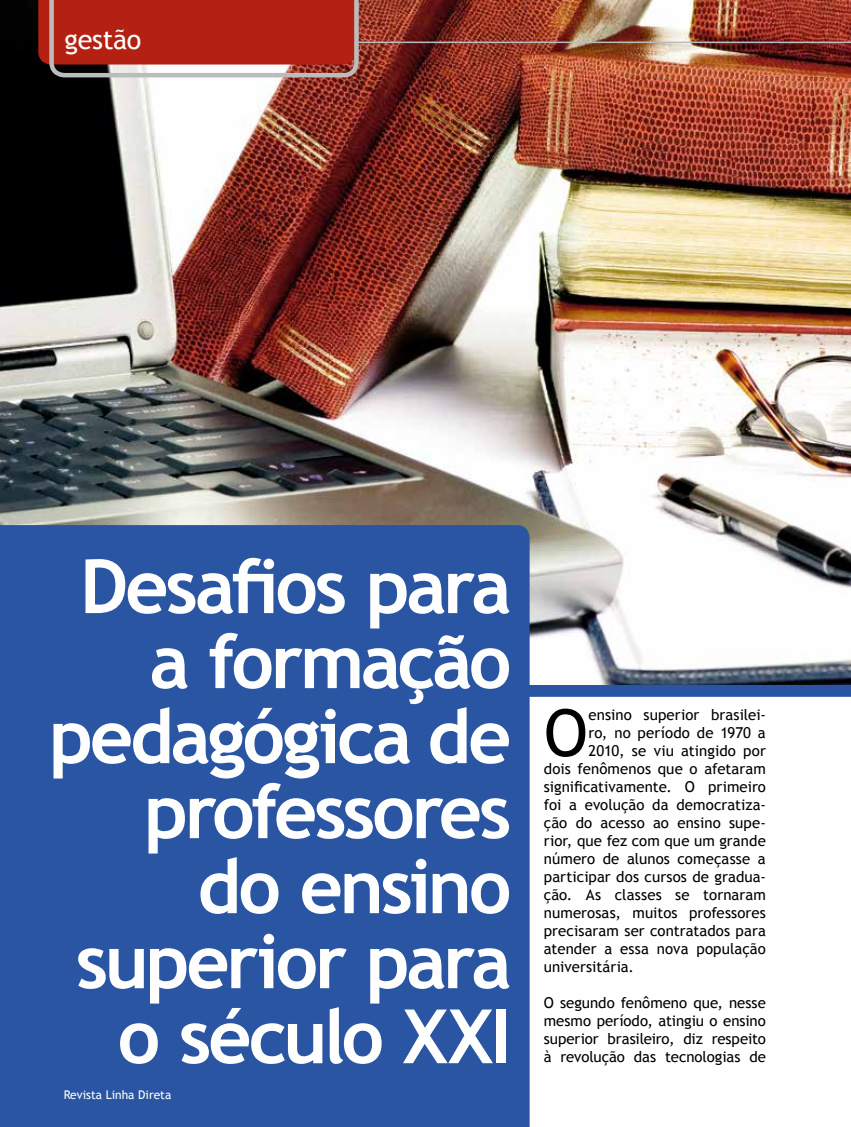
<style>
.page{position:relative;width:851px;height:1127px;background:#fff}
.page>*{position:absolute;margin:0;border:0;box-sizing:border-box;transform-origin:0 0}
.t1{font:700 75px/75px "Trebuchet MS";letter-spacing:-.045em;color:#fff;text-align:right}
.t2{font:65.25px "Trebuchet MS";color:#000}
.t3{font:27px "Trebuchet MS";letter-spacing:-.015em;color:#fff}
.t4{font:15px/18px "Trebuchet MS";letter-spacing:.005em;color:#000;text-align:justify}
.t5{font:12px "Trebuchet MS";color:#fff}
</style>
<div class="page">
<svg style="left:529px;top:685px;width:321px;height:12px;background:#2c57a3"></svg>
<img style="left:0;top:0;width:850px;height:685px">
<div style="left:0;top:525px;width:529px;height:602px;background:#2a55a2"></div>
<svg style="left:38px;top:0;width:320px;height:77px;background:#b3372b"></svg>
<img style="left:354px;top:41px;width:496px;height:202px">
<h3 class="t3" style="left:65px;top:24px;width:78px">gestão</h3>
<h1 class="t1" style="left:49px;top:549px;width:463px">Desafios para a formação pedagógica de professores do ensino superior para o século XXI</h1>
<p class="t5" style="left:64px;top:1088px;width:109px">Revista Linha Direta</p>
<h2 class="t2" style="left:543px;top:694px;width:46px">O</h2>
<p class="t4" style="left:588px;top:706px;width:179px">ensino superior brasilei-</p>
<p class="t4" style="left:588px;top:724px;width:179px">ro, no período de 1970 a</p>
<p class="t4" style="left:588px;top:742px;width:179px">2010, se viu atingido por</p>
<p class="t4" style="left:543px;top:760px;width:223px">dois fenômenos que o afetaram</p>
<p class="t4" style="left:543px;top:778px;width:223px">significativamente. O primeiro</p>
<p class="t4" style="left:543px;top:796px;width:223px">foi a evolução da democratiza-</p>
<p class="t4" style="left:543px;top:814px;width:223px">ção do acesso ao ensino supe-</p>
<p class="t4" style="left:543px;top:832px;width:223px">rior, que fez com que um grande</p>
<p class="t4" style="left:543px;top:850px;width:223px">número de alunos começasse a</p>
<p class="t4" style="left:543px;top:868px;width:223px">participar dos cursos de gradua-</p>
<p class="t4" style="left:543px;top:886px;width:223px">ção. As classes se tornaram</p>
<p class="t4" style="left:543px;top:904px;width:223px">numerosas, muitos professores</p>
<p class="t4" style="left:543px;top:922px;width:223px">precisaram ser contratados para</p>
<p class="t4" style="left:543px;top:940px;width:223px">atender a essa nova população</p>
<p class="t4" style="left:543px;top:958px;width:92px">universitária.</p>
<p class="t4" style="left:543px;top:994px;width:223px">O segundo fenômeno que, nesse mesmo período, atingiu o ensino superior brasileiro, diz respeito à revolução das tecnologias de</p>
</div>
